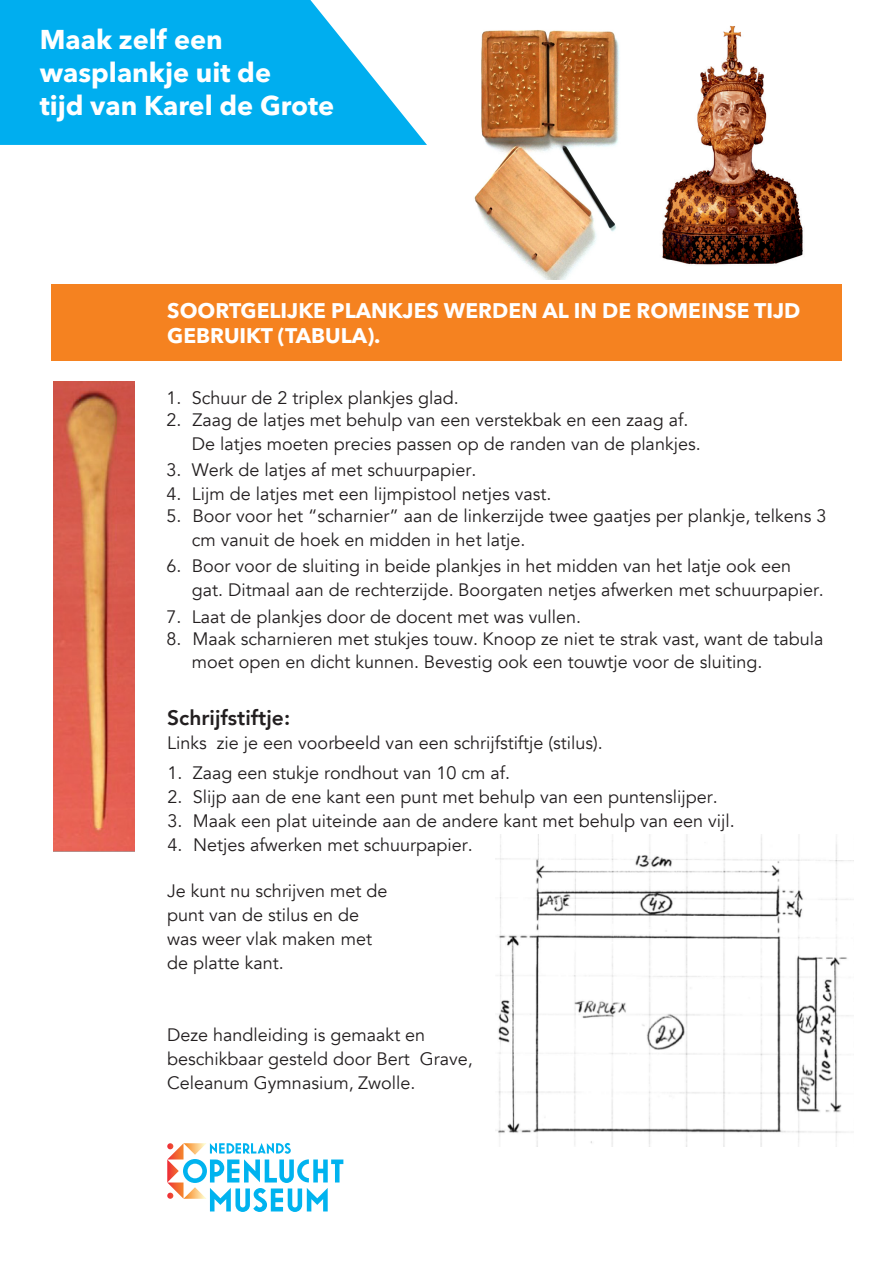
<style>
.page{position:relative;width:893px;height:1263px;background:#fff}
.page>*{position:absolute;margin:0;border:0;box-sizing:border-box;transform-origin:0 0}
.t1{font:700 27px "Avenir Next LT Pro";color:#fff}
.t2{font:700 21px "Avenir Next LT Pro";color:#fff}
.t3{font:800 21px "Avenir";color:#231f20}
.t4{font:18px/24px "Avenir";color:#231f20}
</style>
<div class="page">
<div style="left:51px;top:284px;width:791px;height:77px;background:#f58220"></div>
<img style="left:662px;top:25px;width:141px;height:240px">
<img style="left:474px;top:30px;width:145px;height:250px">
<img style="left:496px;top:834px;width:358px;height:312px">
<img style="left:54px;top:382px;width:81px;height:470px">
<svg style="left:0;top:0;width:427px;height:145px;background:#22b9f1"></svg>
<svg style="left:167px;top:1143px;width:176px;height:69px"></svg>
<p class="t1" style="left:40px;top:23px;width:185px">Maak zelf een</p>
<p class="t1" style="left:40px;top:56px;width:233px">wasplankje uit de</p>
<p class="t1" style="left:40px;top:89px;width:296px">tijd van Karel de Grote</p>
<p class="t2" style="left:167px;top:298px;width:635px">SOORTGELIJKE PLANKJES WERDEN AL IN DE ROMEINSE TIJD</p>
<p class="t2" style="left:167px;top:323px;width:215px">GEBRUIKT (TABULA).</p>
<p class="t4" style="left:166px;top:386px;width:294px">1. Schuur de 2 triplex plankjes glad.</p>
<p class="t4" style="left:192px;top:408px;width:510px;text-indent:-25px">2. Zaag de latjes met behulp van een verstekbak en een zaag af.<br>De latjes moeten precies passen op de randen van de plankjes.</p>
<p class="t4" style="left:166px;top:458px;width:312px">3. Werk de latjes af met schuurpapier.</p>
<p class="t4" style="left:166px;top:482px;width:386px">4. Lijm de latjes met een lijmpistool netjes vast.</p>
<p class="t4" style="left:192px;top:504px;width:636px;text-indent:-25px">5. Boor voor het “scharnier” aan de linkerzijde twee gaatjes per plankje, telkens 3 cm vanuit de hoek en midden in het latje.</p>
<p class="t4" style="left:192px;top:554px;width:634px;text-indent:-25px">6. Boor voor de sluiting in beide plankjes in het midden van het latje ook een gat. Ditmaal aan de rechterzijde. Boorgaten netjes afwerken met schuurpapier.</p>
<p class="t4" style="left:166px;top:605px;width:416px">7. Laat de plankjes door de docent met was vullen.</p>
<p class="t4" style="left:192px;top:627px;width:633px;line-height:23.4px;text-indent:-25px">8. Maak scharnieren met stukjes touw. Knoop ze niet te strak vast, want de tabula moet open en dicht kunnen. Bevestig ook een touwtje voor de sluiting.</p>
<p class="t3" style="left:167px;top:701px;width:124px">Schrijfstiftje:</p>
<p class="t4" style="left:167px;top:731px;width:437px">Links zie je een voorbeeld van een schrijfstiftje (stilus).</p>
<p class="t4" style="left:167px;top:761px;width:344px">1. Zaag een stukje rondhout van 10 cm af.</p>
<p class="t4" style="left:167px;top:785px;width:552px">2. Slijp aan de ene kant een punt met behulp van een puntenslijper.</p>
<p class="t4" style="left:167px;top:809px;width:569px">3. Maak een plat uiteinde aan de andere kant met behulp van een vijl.</p>
<p class="t4" style="left:167px;top:833px;width:307px">4. Netjes afwerken met schuurpapier.</p>
<p class="t4" style="left:167px;top:879px;width:222px">Je kunt nu schrijven met de punt van de stilus en de was weer vlak maken met de platte kant.</p>
<p class="t4" style="left:167px;top:1023px;width:307px">Deze handleiding is gemaakt en beschikbaar gesteld door Bert Grave,<br>Celeanum Gymnasium, Zwolle.</p>
</div>
